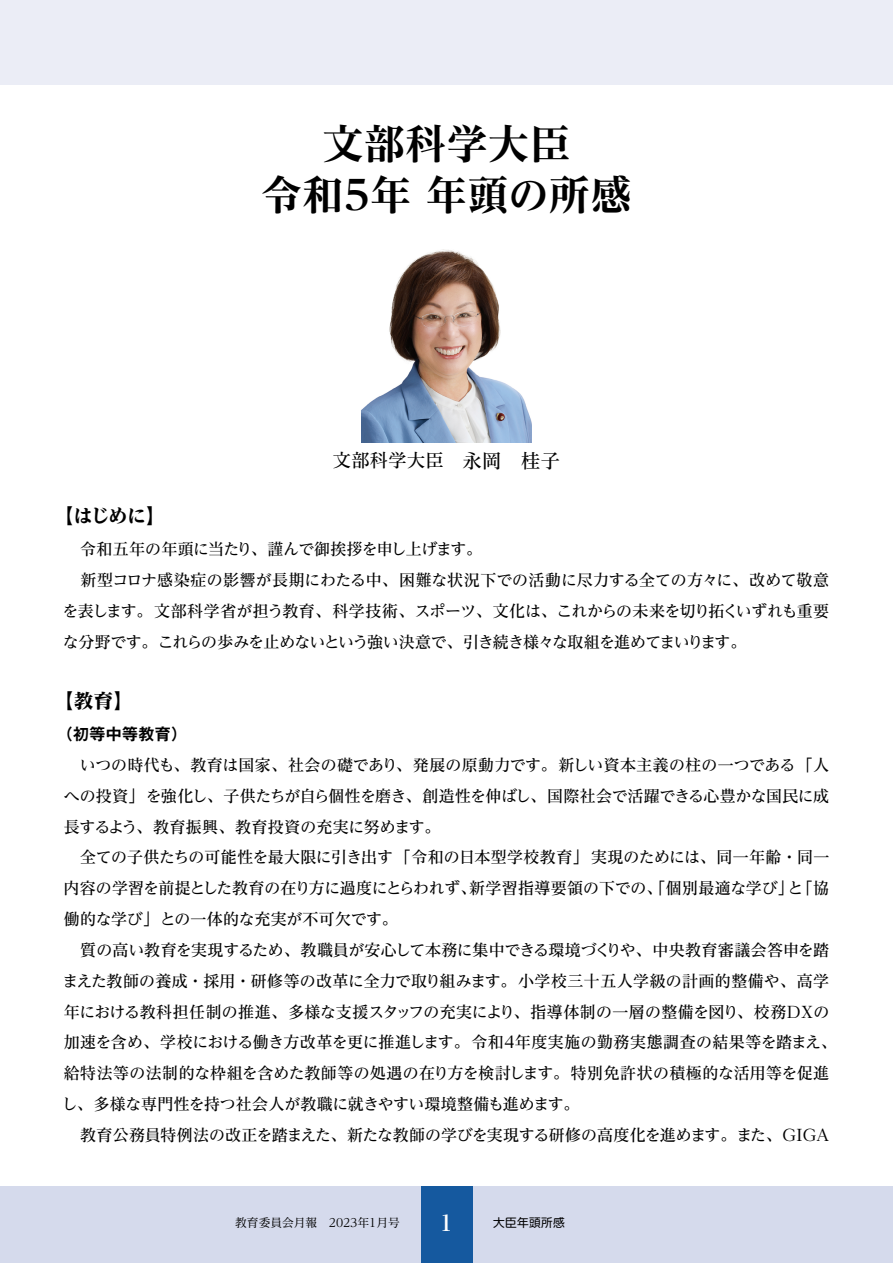
<style>
.page{position:relative;width:893px;height:1263px;background:#fff}
.page>*{position:absolute;margin:0;border:0;box-sizing:border-box;transform-origin:0 0}
.t1{font:700 expanded 40.35px/51px "Reim Pro";letter-spacing:.025em;color:#000;text-align:center}
.t2{font:700 21.3px "Reim Pro";color:#fff}
.t3{font:800 19.2px "Reim Pro";letter-spacing:-.035em;color:#000}
.t4{font:500 18px "Reim Pro";letter-spacing:.025em;color:#000}
.t5{font:500 15.9px/30.8px "Reim Pro";letter-spacing:-.01em;color:#000}
.t6{font:700 15.9px "Gothic MB101 Pro De";letter-spacing:.025em;color:#000}
.t7{font:11.7px "Reim Pro";color:#000}
.t8{font:11.7px "UD Shin M Go Pro";letter-spacing:.025em;color:#000}
.s1{font-size:19.2px}
</style>
<div class="page">
<div style="left:0;top:1186px;width:893px;height:77px;background:#d5daec"></div>
<div style="left:0;top:0;width:893px;height:85px;background:#ebedf6"></div>
<div style="left:421px;top:1186px;width:51px;height:77px;background:#15599f"></div>
<img style="left:361px;top:249px;width:170px;height:193px">
<h1 class="t1" style="left:262px;top:118px;width:371px">文部科学大臣<br>令和５年 年頭の所感</h1>
<p class="t4" style="left:333px;top:446px;width:229px">文部科学大臣　<span class="s1">永岡　桂子</span></p>
<p class="t3" style="left:54px;top:500px;width:113px">【はじめに】</p>
<p class="t5" style="left:62px;top:534px;width:768px">　令和五年の年頭に当たり、謹んで御挨拶を申し上げます。<br>　新型コロナ感染症の影響が長期にわたる中、困難な状況下での活動に尽力する全ての方々に、改めて敬意を表します。文部科学省が担う教育、科学技術、スポーツ、文化は、これからの未来を切り拓くいずれも重要な分野です。これらの歩みを止めないという強い決意で、引き続き様々な取組を進めてまいります。</p>
<p class="t3" style="left:54px;top:685px;width:80px">【教育】</p>
<p class="t6" style="left:57px;top:721px;width:132px">（初等中等教育）</p>
<p class="t5" style="left:61px;top:749px;width:777px">　いつの時代も、教育は国家、社会の礎であり、発展の原動力です。新しい資本主義の柱の一つである「人への投資」を強化し、子供たちが自ら個性を磨き、創造性を伸ばし、国際社会で活躍できる心豊かな国民に成長するよう、教育振興、教育投資の充実に努めます。<br>　全ての子供たちの可能性を最大限に引き出す「令和の日本型学校教育」実現のためには、同一年齢・同一内容の学習を前提とした教育の在り方に過度にとらわれず、新学習指導要領の下での、「個別最適な学び」と「協働的な学び」との一体的な充実が不可欠です。<br>　質の高い教育を実現するため、教職員が安心して本務に集中できる環境づくりや、中央教育審議会答申を踏まえた教師の養成・採用・研修等の改革に全力で取り組みます。小学校三十五人学級の計画的整備や、高学年における教科担任制の推進、多様な支援スタッフの充実により、指導体制の一層の整備を図り、校務ＤＸの加速を含め、学校における働き方改革を更に推進します。令和４年度実施の勤務実態調査の結果等を踏まえ、給特法等の法制的な枠組を含めた教師等の処遇の在り方を検討します。特別免許状の積極的な活用等を促進し、多様な専門性を持つ社会人が教職に就きやすい環境整備も進めます。<br>　教育公務員特例法の改正を踏まえた、新たな教師の学びを実現する研修の高度化を進めます。また、ＧＩＧＡ</p>
<p class="t7" style="left:235px;top:1213px;width:178px">教育委員会月報　2023年1月号　</p>
<h2 class="t2" style="left:440px;top:1205px;width:15px">1</h2>
<p class="t8" style="left:493px;top:1213px;width:73px">大臣年頭所感</p>
</div>
